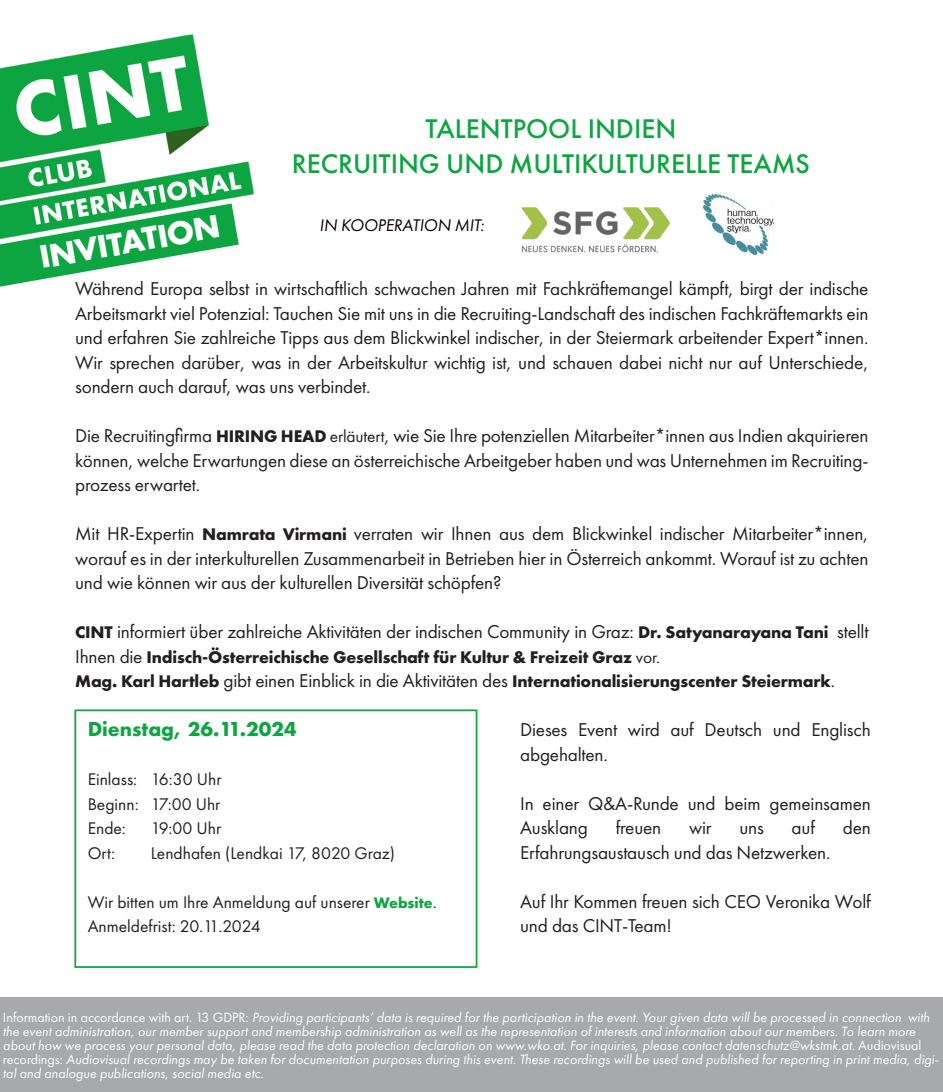
<style>
.page{position:relative;width:943px;height:1092px;background:#fff}
.page>*{position:absolute;margin:0;border:0;box-sizing:border-box;transform-origin:0 0}
.t1{font:700 29.75px "Futura";color:#fff}
.t2{font:500 28px "Futura PT";color:#0da541}
.t3{font:700 21px "Futura PT";color:#0da541}
.t4{font:19.25px/24.5px "Futura PT";letter-spacing:-.01em;color:#231f20;text-align:justify}
.t5{font:700 17.5px "Futura PT";letter-spacing:-.01em;color:#231f20}
.t6{font:17.5px "Futura PT";color:#231f20}
.t7{font:italic 17.5px "Futura PT";letter-spacing:-.01em;color:#0d0000}
.t8{font:italic 14px/14px "Futura PT";color:#fff}
.s1{font-weight:700;font-size:17.5px}
.s2{font-size:17.5px}
.s3{font-weight:400;font-size:19.25px}
.s4{font-weight:400}
.s5{font-weight:700;font-size:15.75px;color:#0da541}
.s6{font-style:normal}
</style>
<div class="page">
<img style="left:0;top:34px;width:253px;height:169px">
<svg style="left:0;top:203px;width:239px;height:83px"></svg>
<img style="left:521px;top:207px;width:149px;height:46px">
<img style="left:704px;top:194px;width:69px;height:61px">
<div style="left:74px;top:709px;width:403px;height:258px;border:2px solid #0da541"></div>
<div style="left:0;top:997px;width:943px;height:94px;background:#a8a9ad"></div>
<p class="t2" style="left:425px;top:111px;width:252px">TALENTPOOL INDIEN</p>
<p class="t2" style="left:292px;top:146px;width:520px">RECRUITING UND MULTIKULTURELLE TEAMS</p>
<p class="t1" style="left:37px;top:238px;width:183px;rotate:-10deg">INVITATION</p>
<p class="t7" style="left:319px;top:215px;width:166px">IN KOOPERATION MIT:</p>
<p class="t4" style="left:75px;top:276px;width:795px">Während Europa selbst in wirtschaftlich schwachen Jahren mit Fachkräftemangel kämpft, birgt der indische Arbeitsmarkt viel Potenzial: Tauchen Sie mit uns in die Recruiting-Landschaft des indischen Fachkräftemarkts ein und erfahren Sie zahlreiche Tipps aus dem Blickwinkel indischer, in der Steiermark arbeitender Expert*innen.<br>Wir sprechen darüber, was in der Arbeitskultur wichtig ist, und schauen dabei nicht nur auf Unterschiede, sondern auch darauf, was uns verbindet.</p>
<p class="t4" style="left:75px;top:423px;width:794px">Die Recruitingfirma <span class="s1">HIRING HEAD</span> <span class="s2">erläutert</span>, wie Sie Ihre potenziellen Mitarbeiter*innen aus Indien akquirieren können, welche Erwartungen diese an österreichische Arbeitgeber haben und was Unternehmen im Recruiting&shy;prozess erwartet.</p>
<p class="t4" style="left:75px;top:521px;width:794px">Mit HR-Expertin <span class="s1">Namrata Virmani</span> verraten wir Ihnen aus dem Blickwinkel indischer Mitarbeiter*innen, worauf es in der interkulturellen Zusammenarbeit in Betrieben hier in Österreich ankommt. Worauf ist zu achten und wie können wir aus der kulturellen Diversität schöpfen?</p>
<p class="t4" style="left:75px;top:619px;width:794px"><span class="s1">CINT</span> informiert über zahlreiche Aktivitäten der indischen Community in Graz: <span class="s1">Dr. Satyanarayana Tani</span> stellt</p>
<p class="t5" style="left:75px;top:645px;width:586px"><span class="s3">Ihnen die</span> Indisch-Österreichische Gesellschaft für Kultur &amp; Freizeit Graz <span class="s4">vor.</span></p>
<p class="t5" style="left:75px;top:670px;width:761px">Mag. Karl Hartleb <span class="s3">gibt einen Einblick in die Aktivitäten des</span> Internationalisierungscenter Steiermark<span class="s3">.</span></p>
<p class="t3" style="left:88px;top:715px;width:210px">Dienstag, 26.11.2024</p>
<p class="t6" style="left:88px;top:769px;width:135px">Einlass: 16:30 Uhr</p>
<p class="t6" style="left:88px;top:793px;width:134px">Beginn: 17:00 Uhr</p>
<p class="t6" style="left:88px;top:818px;width:40px">Ende:</p>
<p class="t6" style="left:151px;top:818px;width:72px">19:00 Uhr</p>
<p class="t6" style="left:88px;top:842px;width:29px">Ort:</p>
<p class="t6" style="left:151px;top:842px;width:246px">Lendhafen (Lendkai 17, 8020 Graz)</p>
<p class="t6" style="left:88px;top:891px;width:350px">Wir bitten um Ihre Anmeldung auf unserer <span class="s5">Website</span>.</p>
<p class="t6" style="left:88px;top:916px;width:175px">Anmeldefrist: 20.11.2024</p>
<p class="t4" style="left:520px;top:717px;width:352px">Dieses Event wird auf Deutsch und Englisch abgehalten.</p>
<p class="t4" style="left:520px;top:791px;width:352px">In einer Q&amp;A-Runde und beim gemeinsamen<br>Ausklang</p>
<p class="t4" style="left:615px;top:815px;width:47px">freuen</p>
<p class="t4" style="left:689px;top:815px;width:24px">wir</p>
<p class="t4" style="left:739px;top:815px;width:26px">uns</p>
<p class="t4" style="left:791px;top:815px;width:25px">auf</p>
<p class="t4" style="left:842px;top:815px;width:30px">den</p>
<p class="t4" style="left:520px;top:840px;width:312px">Erfahrungsaustausch und das Netzwerken.</p>
<p class="t4" style="left:520px;top:889px;width:352px">Auf Ihr Kommen freuen sich CEO Veronika Wolf und das CINT-Team!</p>
<p class="t8" style="left:3px;top:1009px;width:937px"><span class="s6">Information in accordance with art. 13 GDPR:</span> Providing participants’ data is required for the participation in the event. Your given data will be processed in connection with the event administration, our member support and membership administration as well as the representation of interests and information about our members. To learn more about how we process your personal data, please read the data protection declaration on www.wko.at. For inquiries, please contact datenschutz@wkstmk.at. <span class="s6">Audiovisual recordings:</span> Audiovisual recordings may be taken for documentation purposes during this event. These recordings will be used and published for reporting in print media, digi&shy;tal and analogue publications, social media etc.</p>
</div>
